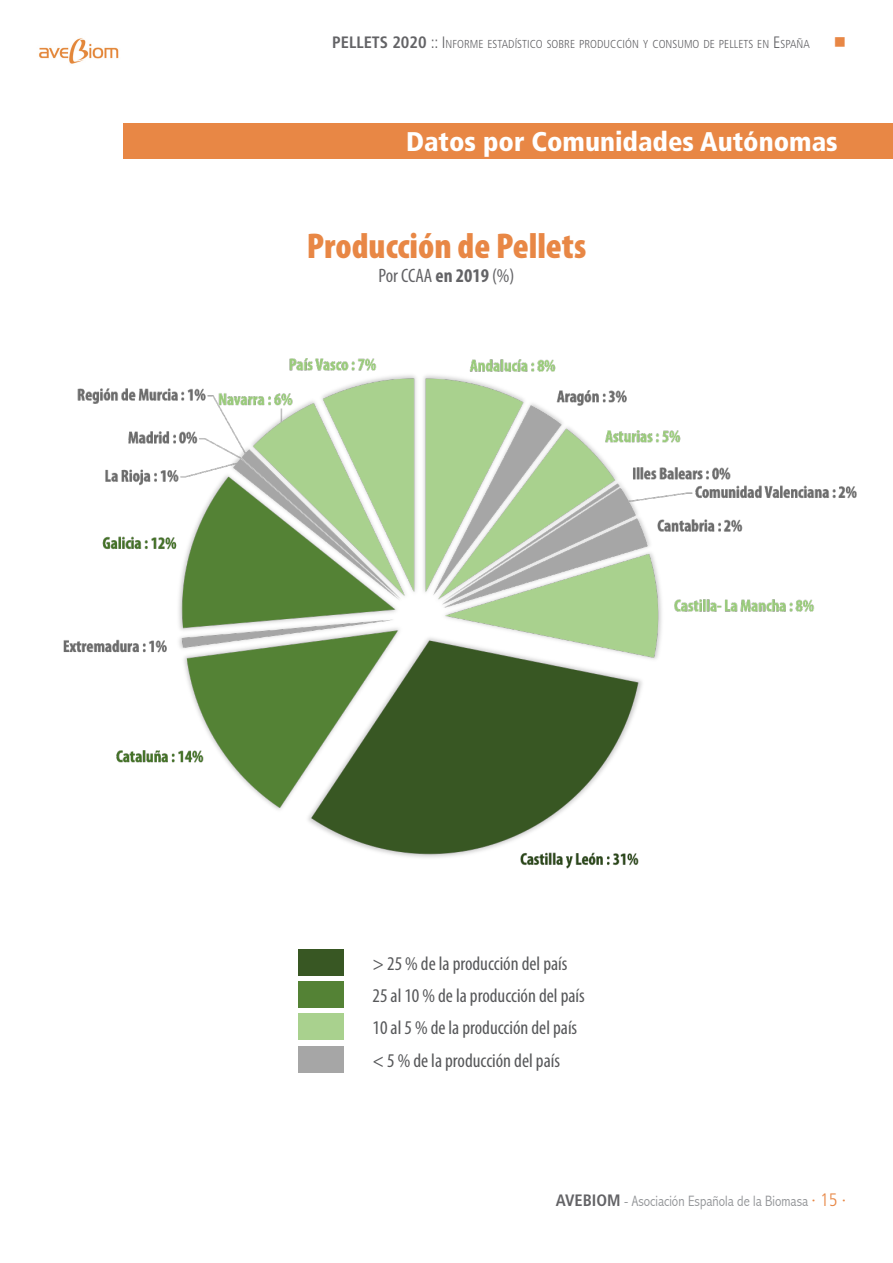
<style>
.page{position:relative;width:893px;height:1263px;background:#fff}
.page>*{position:absolute;margin:0;border:0;box-sizing:border-box;transform-origin:0 0}
.t1{font:900 condensed 36px "Myriad Pro";color:#e88745}
.t2{font:900 condensed 27px "Frutiger";color:#fff}
.t3{font:condensed 19.5px "Myriad Pro";color:#57585a}
.t4{font:condensed 19.5px "Myriad Pro";color:#636366}
.t5{font:16.5px "Wingdings";color:#e88745}
.t6{font:300 condensed 15px "Abadi";color:#939598}
.t7{font:300 condensed 11.55px "Frutiger";color:#636366}
.s1{font-weight:700;font-size:16.5px}
.s2{font-size:16.5px}
.s3{font-weight:700}
.s4{font-family:"Frutiger";font-weight:700;font-size:16.5px;color:#636366}
.s5{font-family:"Frutiger";font-size:18px;color:#e88745}
</style>
<div class="page">
<img style="left:39px;top:38px;width:80px;height:26px">
<div style="left:124px;top:123px;width:769px;height:35px;background:#e88745"></div>
<img style="left:63px;top:358px;width:794px;height:511px">
<div style="left:298px;top:949px;width:46px;height:26px;background:#385723"></div>
<div style="left:298px;top:981px;width:46px;height:27px;background:#548235"></div>
<div style="left:298px;top:1014px;width:46px;height:26px;background:#a9d18e"></div>
<div style="left:298px;top:1046px;width:46px;height:26px;background:#a6a6a6"></div>
<p class="t7" style="left:332px;top:38px;width:479px"><span class="s1">PELLETS 2020</span> <span class="s2">:: I</span>NFORME ESTADÍSTICO SOBRE PRODUCCIÓN Y CONSUMO DE PELLETS EN <span class="s2">E</span>SPAÑA</p>
<p class="t5" style="left:834px;top:33px;width:14px">■</p>
<p class="t2" style="left:406px;top:125px;width:433px">Datos por Comunidades Autónomas</p>
<p class="t1" style="left:307px;top:223px;width:281px">Producción de Pellets</p>
<p class="t4" style="left:378px;top:263px;width:137px">Por CCAA <span class="s3">en 2019</span> (%)</p>
<p class="t3" style="left:372px;top:951px;width:196px">&gt; 25 % de la producción del país</p>
<p class="t3" style="left:372px;top:984px;width:214px">25 al 10 % de la producción del país</p>
<p class="t3" style="left:372px;top:1016px;width:206px">10 al 5 % de la producción del país</p>
<p class="t3" style="left:372px;top:1048px;width:189px">&lt; 5 % de la producción del país</p>
<p class="t6" style="left:556px;top:1192px;width:292px"><span class="s4">AVEBIOM</span> - Asociación Española de la Biomasa <span class="s5">· 15 ·</span></p>
</div>
